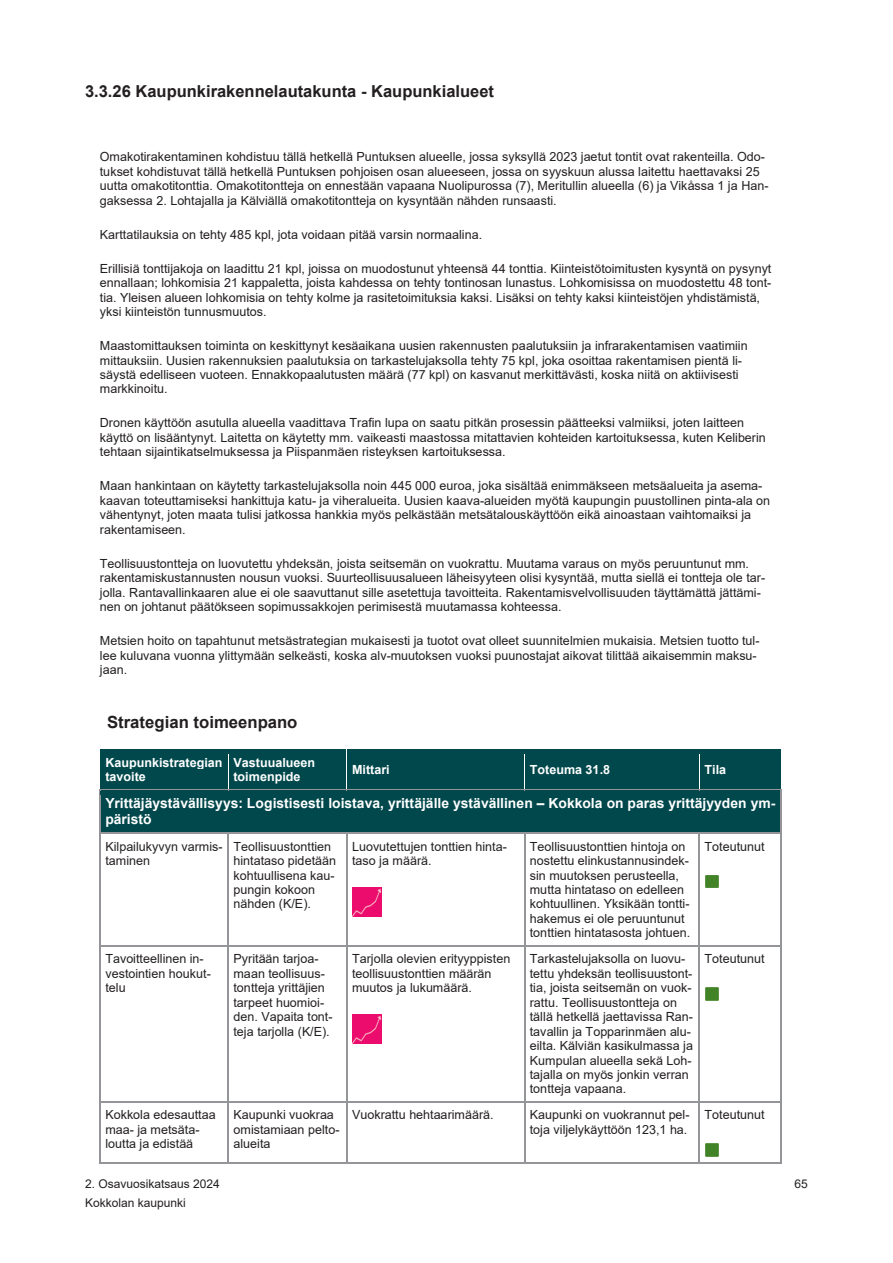
<style>
.page{position:relative;width:893px;height:1263px;background:#fff}
.page>*{position:absolute;margin:0;border:0;box-sizing:border-box;transform-origin:0 0}
.t1{font:700 16.8px "Arial";color:#231f20}
.t2{font:700 16.5px "Arial";color:#231f20}
.t3{font:700 13.95px/16px "Arial";color:#fff}
.t4{font:12.6px/14.4px "Arial";letter-spacing:.005em;color:#231f20}
.t5{font:700 12.6px/14.4px "Arial";color:#fff}
.t6{font:12px/19.5px "Arial";color:#231f20}
</style>
<div class="page">
<div style="left:100px;top:750px;width:128px;height:39px;background:#00484c"></div>
<div style="left:228px;top:750px;width:119px;height:39px;background:#00484c"></div>
<div style="left:347px;top:750px;width:177px;height:39px;background:#00484c"></div>
<div style="left:525px;top:750px;width:174px;height:39px;background:#00484c"></div>
<div style="left:699px;top:750px;width:82px;height:39px;background:#00484c"></div>
<div style="left:100px;top:749px;width:128px;height:6px;background:#00484c"></div>
<div style="left:228px;top:749px;width:118px;height:6px;background:#00484c"></div>
<div style="left:347px;top:749px;width:177px;height:6px;background:#00484c"></div>
<div style="left:525px;top:749px;width:174px;height:6px;background:#00484c"></div>
<div style="left:699px;top:749px;width:82px;height:6px;background:#00484c"></div>
<hr style="left:100px;top:755px;width:1px;height:34px;background:#fff">
<hr style="left:228px;top:755px;width:1px;height:34px;background:#fff">
<hr style="left:346px;top:755px;width:1px;height:34px;background:#fff">
<hr style="left:699px;top:755px;width:1px;height:34px;background:#fff">
<div style="left:101px;top:790px;width:680px;height:43px;background:#00484c"></div>
<svg style="left:99px;top:789px;width:2px;height:6px"></svg>
<hr style="left:101px;top:789px;width:127px;height:1px;background:#939598">
<hr style="left:229px;top:789px;width:117px;height:1px;background:#939598">
<hr style="left:347px;top:789px;width:177px;height:1px;background:#939598">
<hr style="left:525px;top:789px;width:174px;height:1px;background:#939598">
<hr style="left:700px;top:789px;width:81px;height:1px;background:#939598">
<div style="left:100px;top:827px;width:681px;height:5px;background:#00484c"></div>
<hr style="left:99px;top:795px;width:1px;height:38px;background:#939598">
<hr style="left:781px;top:795px;width:1px;height:38px;background:#939598">
<hr style="left:100px;top:833px;width:128px;height:1px;background:#939598">
<hr style="left:229px;top:833px;width:117px;height:1px;background:#939598">
<hr style="left:347px;top:833px;width:177px;height:1px;background:#939598">
<hr style="left:525px;top:833px;width:174px;height:1px;background:#939598">
<hr style="left:700px;top:833px;width:81px;height:1px;background:#939598">
<hr style="left:99px;top:839px;width:1px;height:106px;background:#939598">
<hr style="left:228px;top:839px;width:1px;height:106px;background:#939598">
<hr style="left:346px;top:839px;width:1px;height:106px;background:#939598">
<hr style="left:524px;top:839px;width:1px;height:106px;background:#939598">
<hr style="left:699px;top:839px;width:1px;height:106px;background:#939598">
<hr style="left:781px;top:839px;width:1px;height:106px;background:#939598">
<hr style="left:100px;top:945px;width:128px;height:1px;background:#939598">
<hr style="left:229px;top:945px;width:117px;height:1px;background:#939598">
<hr style="left:347px;top:945px;width:177px;height:1px;background:#939598">
<hr style="left:525px;top:945px;width:174px;height:1px;background:#939598">
<hr style="left:700px;top:945px;width:81px;height:1px;background:#939598">
<hr style="left:99px;top:951px;width:1px;height:150px;background:#939598">
<hr style="left:228px;top:951px;width:1px;height:150px;background:#939598">
<hr style="left:346px;top:951px;width:1px;height:150px;background:#939598">
<hr style="left:524px;top:951px;width:1px;height:150px;background:#939598">
<hr style="left:699px;top:951px;width:1px;height:150px;background:#939598">
<hr style="left:781px;top:951px;width:1px;height:150px;background:#939598">
<hr style="left:100px;top:1101px;width:128px;height:1px;background:#939598">
<hr style="left:229px;top:1101px;width:117px;height:1px;background:#939598">
<hr style="left:347px;top:1101px;width:177px;height:1px;background:#939598">
<hr style="left:525px;top:1101px;width:174px;height:1px;background:#939598">
<hr style="left:700px;top:1101px;width:81px;height:1px;background:#939598">
<hr style="left:99px;top:1108px;width:1px;height:55px;background:#939598">
<hr style="left:100px;top:1163px;width:128px;height:1px;background:#939598">
<hr style="left:228px;top:1108px;width:1px;height:55px;background:#939598">
<hr style="left:229px;top:1163px;width:117px;height:1px;background:#939598">
<hr style="left:346px;top:1108px;width:1px;height:55px;background:#939598">
<hr style="left:347px;top:1163px;width:177px;height:1px;background:#939598">
<hr style="left:524px;top:1108px;width:1px;height:55px;background:#939598">
<hr style="left:525px;top:1163px;width:174px;height:1px;background:#939598">
<hr style="left:699px;top:1108px;width:1px;height:55px;background:#939598">
<hr style="left:700px;top:1163px;width:81px;height:1px;background:#939598">
<hr style="left:781px;top:1108px;width:1px;height:55px;background:#939598">
<img style="left:352px;top:887px;width:29px;height:30px">
<img style="left:705px;top:875px;width:14px;height:13px">
<img style="left:352px;top:1014px;width:29px;height:30px">
<img style="left:705px;top:987px;width:14px;height:14px">
<img style="left:705px;top:1143px;width:14px;height:14px">
<p class="t2" style="left:85px;top:80px;width:410px">3.3.26 Kaupunkirakennelautakunta - Kaupunkialueet</p>
<p class="t4" style="left:100px;top:150px;width:670px">Omakotirakentaminen kohdistuu tällä hetkellä Puntuksen alueelle, jossa syksyllä 2023 jaetut tontit ovat rakenteilla. Odo&shy;tukset kohdistuvat tällä hetkellä Puntuksen pohjoisen osan alueeseen, jossa on syyskuun alussa laitettu haettavaksi 25 uutta omakotitonttia. Omakotitontteja on ennestään vapaana Nuolipurossa (7), Meritullin alueella (6) ja Vikåssa 1 ja Han&shy;gaksessa 2. Lohtajalla ja Kälviällä omakotitontteja on kysyntään nähden runsaasti.</p>
<p class="t4" style="left:100px;top:227px;width:384px">Karttatilauksia on tehty 485 kpl, jota voidaan pitää varsin normaalina.</p>
<p class="t4" style="left:100px;top:261px;width:673px">Erillisiä tonttijakoja on laadittu 21 kpl, joissa on muodostunut yhteensä 44 tonttia. Kiinteistötoimitusten kysyntä on pysynyt ennallaan; lohkomisia 21 kappaletta, joista kahdessa on tehty tontinosan lunastus. Lohkomisissa on muodostettu 48 tont&shy;tia. Yleisen alueen lohkomisia on tehty kolme ja rasitetoimituksia kaksi. Lisäksi on tehty kaksi kiinteistöjen yhdistämistä, yksi kiinteistön tunnusmuutos.</p>
<p class="t4" style="left:100px;top:338px;width:649px">Maastomittauksen toiminta on keskittynyt kesäaikana uusien rakennusten paalutuksiin ja infrarakentamisen vaatimiin mittauksiin. Uusien rakennuksien paalutuksia on tarkastelujaksolla tehty 75 kpl, joka osoittaa rakentamisen pientä li&shy;säystä edelliseen vuoteen. Ennakkopaalutusten määrä (77 kpl) on kasvanut merkittävästi, koska niitä on aktiivisesti markkinoitu.</p>
<p class="t4" style="left:100px;top:416px;width:667px">Dronen käyttöön asutulla alueella vaadittava Trafin lupa on saatu pitkän prosessin päätteeksi valmiiksi, joten laitteen käyttö on lisääntynyt. Laitetta on käytetty mm. vaikeasti maastossa mitattavien kohteiden kartoituksessa, kuten Keliberin tehtaan sijaintikatselmuksessa ja Piispanmäen risteyksen kartoituksessa.</p>
<p class="t4" style="left:100px;top:479px;width:672px">Maan hankintaan on käytetty tarkastelujaksolla noin 445 000 euroa, joka sisältää enimmäkseen metsäalueita ja asema&shy;kaavan toteuttamiseksi hankittuja katu- ja viheralueita. Uusien kaava-alueiden myötä kaupungin puustollinen pinta-ala on vähentynyt, joten maata tulisi jatkossa hankkia myös pelkästään metsätalouskäyttöön eikä ainoastaan vaihtomaiksi ja rakentamiseen.</p>
<p class="t4" style="left:100px;top:556px;width:667px">Teollisuustontteja on luovutettu yhdeksän, joista seitsemän on vuokrattu. Muutama varaus on myös peruuntunut mm. rakentamiskustannusten nousun vuoksi. Suurteollisuusalueen läheisyyteen olisi kysyntää, mutta siellä ei tontteja ole tar&shy;jolla. Rantavallinkaaren alue ei ole saavuttanut sille asetettuja tavoitteita. Rakentamisvelvollisuuden täyttämättä jättämi&shy;nen on johtanut päätökseen sopimussakkojen perimisestä muutamassa kohteessa.</p>
<p class="t4" style="left:100px;top:633px;width:661px">Metsien hoito on tapahtunut metsästrategian mukaisesti ja tuotot ovat olleet suunnitelmien mukaisia. Metsien tuotto tul&shy;lee kuluvana vuonna ylittymään selkeästi, koska alv-muutoksen vuoksi puunostajat aikovat tilittää aikaisemmin maksu&shy;jaan.</p>
<p class="t1" style="left:107px;top:710px;width:192px">Strategian toimeenpano</p>
<p class="t5" style="left:105px;top:755px;width:119px">Kaupunkistrategian tavoite</p>
<p class="t5" style="left:233px;top:755px;width:83px">Vastuualueen toimenpide</p>
<p class="t5" style="left:352px;top:762px;width:39px">Mittari</p>
<p class="t5" style="left:530px;top:762px;width:82px">Toteuma 31.8</p>
<p class="t5" style="left:704px;top:762px;width:23px">Tila</p>
<p class="t3" style="left:105px;top:795px;width:671px">Yrittäjäystävällisyys: Logistisesti loistava, yrittäjälle ystävällinen – Kokkola on paras yrittäjyyden ym&shy;päristö</p>
<p class="t4" style="left:105px;top:839px;width:119px">Kilpailukyvyn varmis&shy;taminen</p>
<p class="t4" style="left:233px;top:839px;width:104px">Teollisuustonttien hintataso pidetään kohtuullisena kau&shy;pungin kokoon nähden (K/E).</p>
<p class="t4" style="left:352px;top:839px;width:157px">Luovutettujen tonttien hinta&shy;taso ja määrä.</p>
<p class="t4" style="left:530px;top:839px;width:162px">Teollisuustonttien hintoja on nostettu elinkustannusindek&shy;sin muutoksen perusteella, mutta hintataso on edelleen kohtuullinen. Yksikään tontti&shy;hakemus ei ole peruuntunut tonttien hintatasosta johtuen.</p>
<p class="t4" style="left:704px;top:839px;width:62px">Toteutunut</p>
<p class="t4" style="left:105px;top:952px;width:107px">Tavoitteellinen in&shy;vestointien houkut&shy;telu</p>
<p class="t4" style="left:233px;top:952px;width:101px">Pyritään tarjoa&shy;maan teollisuus&shy;tontteja yrittäjien tarpeet huomioi&shy;den. Vapaita tont&shy;teja tarjolla (K/E).</p>
<p class="t4" style="left:352px;top:952px;width:160px">Tarjolla olevien erityyppisten teollisuustonttien määrän muutos ja lukumäärä.</p>
<p class="t4" style="left:530px;top:952px;width:165px">Tarkastelujaksolla on luovu&shy;tettu yhdeksän teollisuustont&shy;tia, joista seitsemän on vuok&shy;rattu. Teollisuustontteja on tällä hetkellä jaettavissa Ran&shy;tavallin ja Topparinmäen alu&shy;eilta. Kälviän kasikulmassa ja<br>Kumpulan alueella sekä Loh&shy;tajalla on myös jonkin verran tontteja vapaana.</p>
<p class="t4" style="left:704px;top:952px;width:62px">Toteutunut</p>
<p class="t4" style="left:105px;top:1107px;width:112px">Kokkola edesauttaa maa- ja metsäta&shy;loutta ja edistää</p>
<p class="t4" style="left:233px;top:1107px;width:108px">Kaupunki vuokraa omistamiaan pelto&shy;alueita</p>
<p class="t4" style="left:352px;top:1107px;width:143px">Vuokrattu hehtaarimäärä.</p>
<p class="t4" style="left:530px;top:1107px;width:161px">Kaupunki on vuokrannut pel&shy;toja viljelykäyttöön 123,1 ha.</p>
<p class="t4" style="left:704px;top:1107px;width:62px">Toteutunut</p>
<p class="t6" style="left:85px;top:1174px;width:136px">2. Osavuosikatsaus 2024<br>Kokkolan kaupunki</p>
<p class="t6" style="left:795px;top:1174px;width:15px">65</p>
</div>
